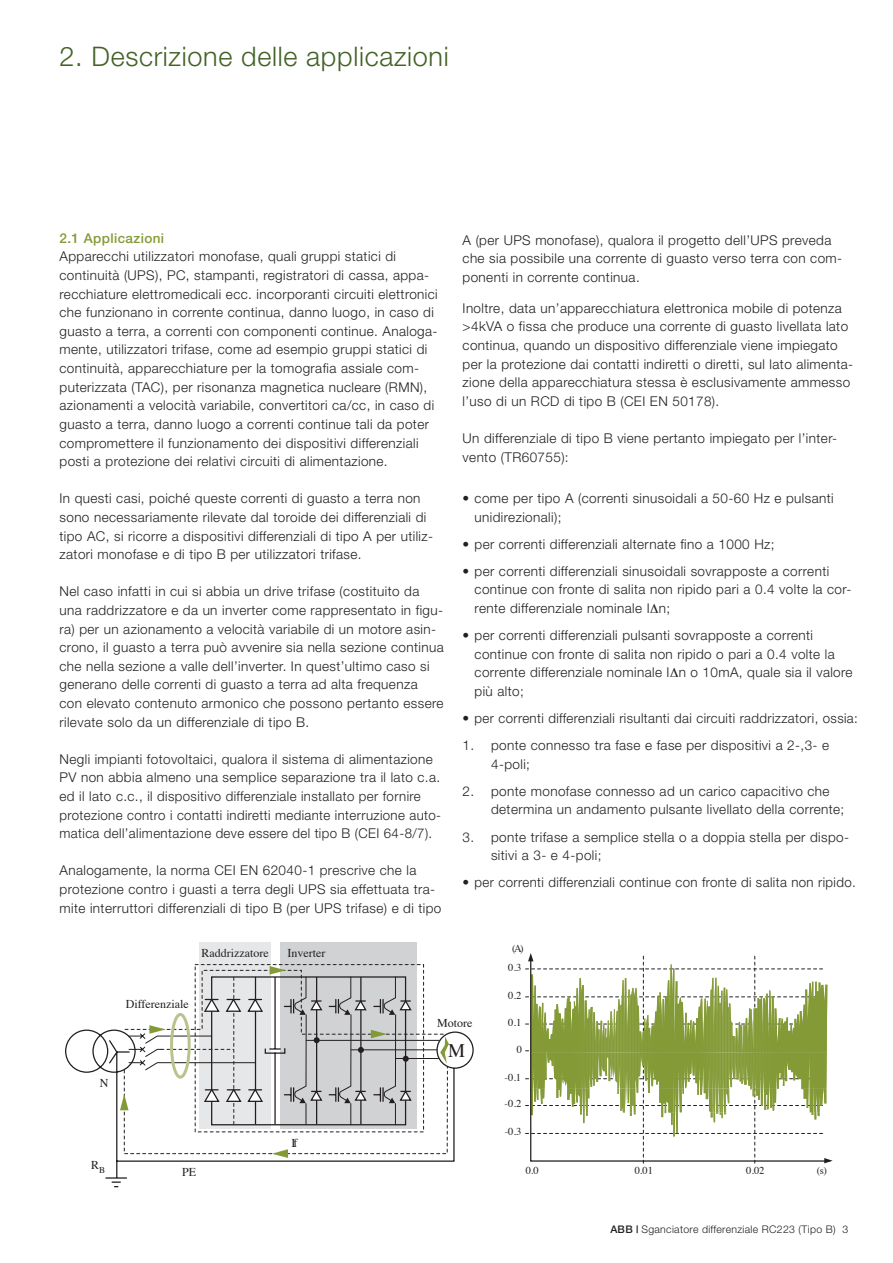
<style>
.page{position:relative;width:893px;height:1263px;background:#fff}
.page>*{position:absolute;margin:0;border:0;box-sizing:border-box;transform-origin:0 0}
.t1{font:300 27px "Helvetica Neue";letter-spacing:.025em;color:#446227}
.t2{font:19.2px "Times";color:#231f20}
.t3{font:300 13.5px/18.6px "Helvetica Neue";letter-spacing:.03em;color:#231f20}
.t4{font:500 13.5px "Helvetica Neue";letter-spacing:.03em;color:#839a36}
.t5{font:12px "Times";color:#231f20}
.t6{font:300 10.5px "Helvetica Neue";letter-spacing:.03em;color:#231f20}
.t7{font:10.5px "Times";color:#231f20}
.s1{font-weight:500}
</style>
<div class="page">
<div style="left:280px;top:942px;width:137px;height:186px;background:#d1d2d4"></div>
<div style="left:199px;top:942px;width:72px;height:186px;background:#e6e7e9"></div>
<svg style="left:65px;top:1029px;width:409px;height:158px"></svg>
<svg style="left:120px;top:966px;width:329px;height:192px"></svg>
<svg style="left:529px;top:956px;width:302px;height:206px"></svg>
<div style="left:170px;top:1013px;width:21px;height:65px;border:3px solid #bac38d;border-radius:50%"></div>
<h1 class="t1" style="left:60px;top:40px;width:391px">2. Descrizione delle applicazioni</h1>
<p class="t4" style="left:60px;top:230px;width:106px">2.1 Applicazioni</p>
<p class="t3" style="left:60px;top:247px;width:380px">Apparecchi utilizzatori monofase, quali gruppi statici di continuità (UPS), PC, stampanti, registratori di cassa, appa&shy;recchiature elettromedicali ecc. incorporanti circuiti elettronici che funzionano in corrente continua, danno luogo, in caso di guasto a terra, a correnti con componenti continue. Analoga&shy;mente, utilizzatori trifase, come ad esempio gruppi statici di continuità, apparecchiature per la tomografia assiale com&shy;puterizzata (TAC), per risonanza magnetica nucleare (RMN), azionamenti a velocità variabile, convertitori ca/cc, in caso di guasto a terra, danno luogo a correnti continue tali da poter compromettere il funzionamento dei dispositivi differenziali posti a protezione dei relativi circuiti di alimentazione.</p>
<p class="t3" style="left:60px;top:489px;width:375px">In questi casi, poiché queste correnti di guasto a terra non sono necessariamente rilevate dal toroide dei differenziali di tipo AC, si ricorre a dispositivi differenziali di tipo A per utiliz&shy;zatori monofase e di tipo B per utilizzatori trifase.</p>
<p class="t3" style="left:60px;top:582px;width:386px">Nel caso infatti in cui si abbia un drive trifase (costituito da una raddrizzatore e da un inverter come rappresentato in figu&shy;ra) per un azionamento a velocità variabile di un motore asin&shy;crono, il guasto a terra può avvenire sia nella sezione continua che nella sezione a valle dell’inverter. In quest’ultimo caso si generano delle correnti di guasto a terra ad alta frequenza<br>con elevato contenuto armonico che possono pertanto essere rilevate solo da un differenziale di tipo B.</p>
<p class="t3" style="left:60px;top:749px;width:383px">Negli impianti fotovoltaici, qualora il sistema di alimentazione PV non abbia almeno una semplice separazione tra il lato c.a. ed il lato c.c., il dispositivo differenziale installato per fornire protezione contro i contatti indiretti mediante interruzione auto&shy;matica dell’alimentazione deve essere del tipo B (CEI 64-8/7).</p>
<p class="t3" style="left:60px;top:861px;width:383px">Analogamente, la norma CEI EN 62040-1 prescrive che la protezione contro i guasti a terra degli UPS sia effettuata tra&shy;mite interruttori differenziali di tipo B (per UPS trifase) e di tipo</p>
<p class="t5" style="left:202px;top:942px;width:69px">Raddrizzatore</p>
<p class="t5" style="left:287px;top:942px;width:39px">Inverter</p>
<p class="t3" style="left:463px;top:230px;width:381px">A (per UPS monofase), qualora il progetto dell’UPS preveda che sia possibile una corrente di guasto verso terra con com&shy;ponenti in corrente continua.</p>
<p class="t3" style="left:463px;top:298px;width:392px">Inoltre, data un’apparecchiatura elettronica mobile di potenza &gt;4kVA o fissa che produce una corrente di guasto livellata lato continua, quando un dispositivo differenziale viene impiegato per la protezione dai contatti indiretti o diretti, sul lato alimenta&shy;zione della apparecchiatura stessa è esclusivamente ammesso l’uso di un RCD di tipo B (CEI EN 50178).</p>
<p class="t3" style="left:463px;top:429px;width:376px">Un differenziale di tipo B viene pertanto impiegato per l’inter&shy;vento (TR60755):</p>
<p class="t3" style="left:475px;top:489px;width:361px;text-indent:-12px">• come per tipo A (correnti sinusoidali a 50-60 Hz e pulsanti unidirezionali);</p>
<p class="t3" style="left:463px;top:534px;width:314px">• per correnti differenziali alternate fino a 1000 Hz;</p>
<p class="t3" style="left:475px;top:561px;width:378px;text-indent:-12px">• per correnti differenziali sinusoidali sovrapposte a correnti continue con fronte di salita non ripido pari a 0.4 volte la cor&shy;rente differenziale nominale I n;</p>
<p class="t3" style="left:475px;top:626px;width:380px;text-indent:-12px">• per correnti differenziali pulsanti sovrapposte a correnti continue con fronte di salita non ripido o pari a 0.4 volte la corrente differenziale nominale I n o 10mA, quale sia il valore più alto;</p>
<p class="t3" style="left:463px;top:709px;width:397px">• per correnti differenziali risultanti dai circuiti raddrizzatori, ossia:</p>
<p class="t3" style="left:491px;top:736px;width:340px;text-indent:-28px">1. ponte connesso tra fase e fase per dispositivi a 2-,3- e<br>4-poli;</p>
<p class="t3" style="left:491px;top:781px;width:355px;text-indent:-28px">2. ponte monofase connesso ad un carico capacitivo che determina un andamento pulsante livellato della corrente;</p>
<p class="t3" style="left:491px;top:827px;width:359px;text-indent:-28px">3. ponte trifase a semplice stella o a doppia stella per dispo&shy;sitivi a 3- e 4-poli;</p>
<p class="t3" style="left:463px;top:873px;width:395px">• per correnti differenziali continue con fronte di salita non ripido.</p>
<p class="t7" style="left:512px;top:939px;width:13px">(A)</p>
<p class="t5" style="left:126px;top:993px;width:65px">Differenziale</p>
<p class="t5" style="left:100px;top:1071px;width:10px">N</p>
<p class="t5" style="left:91px;top:1153px;width:16px">R<sub>B</sub></p>
<p class="t5" style="left:182px;top:1160px;width:16px">PE</p>
<p class="t5" style="left:292px;top:1131px;width:7px">If</p>
<p class="t5" style="left:437px;top:1011px;width:37px">Motore</p>
<h2 class="t2" style="left:448px;top:1033px;width:19px">M</h2>
<p class="t7" style="left:508px;top:957px;width:15px">0.3</p>
<p class="t7" style="left:508px;top:985px;width:15px">0.2</p>
<p class="t7" style="left:508px;top:1012px;width:15px">0.1</p>
<p class="t7" style="left:517px;top:1039px;width:7px">0</p>
<p class="t7" style="left:505px;top:1067px;width:18px">-0.1</p>
<p class="t7" style="left:505px;top:1094px;width:18px">-0.2</p>
<p class="t7" style="left:505px;top:1122px;width:18px">-0.3</p>
<p class="t7" style="left:526px;top:1160px;width:15px">0.0</p>
<p class="t7" style="left:635px;top:1160px;width:20px">0.01</p>
<p class="t7" style="left:746px;top:1160px;width:20px">0.02</p>
<p class="t7" style="left:817px;top:1160px;width:12px">(s)</p>
<p class="t6" style="left:610px;top:1223px;width:239px"><span class="s1">ABB |</span> Sganciatore differenziale RC223 (Tipo B) 3</p>
</div>
